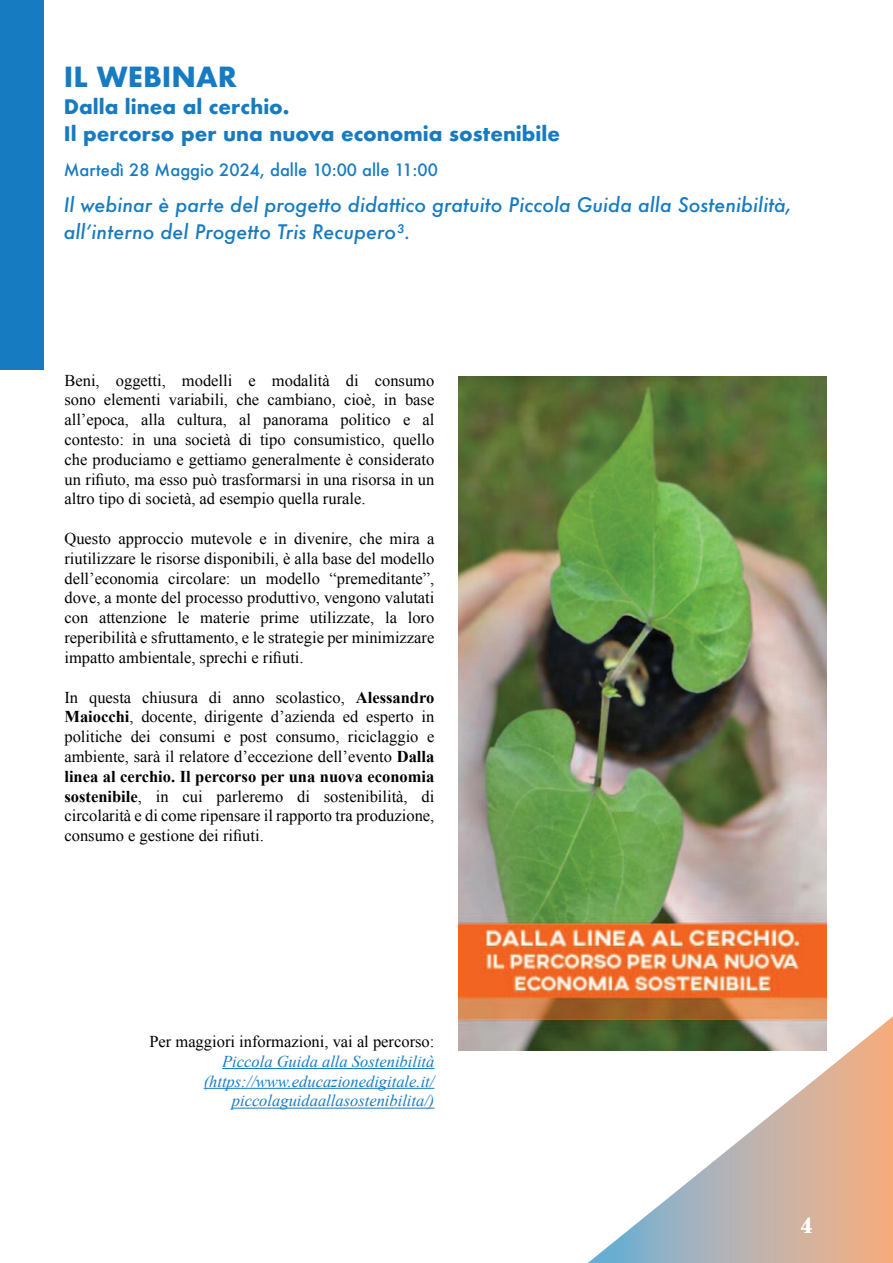
<style>
.page{position:relative;width:893px;height:1263px;background:#fff}
.page>*{position:absolute;margin:0;border:0;box-sizing:border-box;transform-origin:0 0}
.t1{font:700 27px "Futura";color:#177bc1}
.t2{font:800 22.5px "Valencia";color:#fff}
.t3{font:italic 500 19.5px/27px "Futura";color:#177bc1}
.t4{font:700 19.5px/27px "Futura";color:#177bc1}
.t5{font:16.5px/19.8px "Times New Roman";color:#000;text-align:justify}
.t6{font:italic 16.5px/19.8px "Times New Roman";color:#177bc1;text-align:right}
.t7{font:500 16.5px "Futura";color:#177bc1}
.s1{font-weight:700}
</style>
<div class="page">
<svg style="left:572px;top:1017px;width:320px;height:246px"></svg>
<div style="left:0;top:0;width:44px;height:370px;background:#177bc1"></div>
<hr style="left:222px;top:1068px;width:212px;height:1px;background:#177bc1">
<hr style="left:204px;top:1088px;width:230px;height:1px;background:#177bc1">
<hr style="left:232px;top:1108px;width:202px;height:1px;background:#177bc1">
<img style="left:458px;top:376px;width:369px;height:674px">
<hr style="left:892px;top:894px;width:1px;height:369px;background:#f37932">
<h1 class="t1" style="left:64px;top:57px;width:175px">IL WEBINAR</h1>
<p class="t4" style="left:64px;top:93px;width:498px">Dalla linea al cerchio.<br>Il percorso per una nuova economia sostenibile</p>
<p class="t7" style="left:64px;top:159px;width:376px">Martedì 28 Maggio 2024, dalle 10:00 alle 11:00</p>
<p class="t3" style="left:64px;top:191px;width:730px">Il webinar è parte del progetto didattico gratuito Piccola Guida alla Sostenibilità, all’interno del Progetto Tris Recupero³.</p>
<p class="t5" style="left:64px;top:370px;width:371px">Beni, oggetti, modelli e modalità di consumo sono elementi variabili, che cambiano, cioè, in base all’epoca, alla cultura, al panorama politico e al contesto: in una società di tipo consumistico, quello che produciamo e gettiamo generalmente è considerato un rifiuto, ma esso può trasformarsi in una risorsa in un altro tipo di società, ad esempio quella rurale.</p>
<p class="t5" style="left:64px;top:528px;width:371px">Questo approccio mutevole e in divenire, che mira a riutilizzare le risorse disponibili, è alla base del modello dell’economia circolare: un modello “premeditante”, dove, a monte del processo produttivo, vengono valutati con attenzione le materie prime utilizzate, la loro reperibilità e sfruttamento, e le strategie per minimizzare impatto ambientale, sprechi e rifiuti.</p>
<p class="t5" style="left:64px;top:687px;width:371px">In questa chiusura di anno scolastico, <span class="s1">Alessandro Maiocchi</span>, docente, dirigente d’azienda ed esperto in politiche dei consumi e post consumo, riciclaggio e ambiente, sarà il relatore d’eccezione dell’evento <span class="s1">Dalla linea al cerchio. Il percorso per una nuova economia sostenibile</span>, in cui parleremo di sostenibilità, di circolarità e di come ripensare il rapporto tra produzione, consumo e gestione dei rifiuti.</p>
<p class="t5" style="left:149px;top:1031px;width:287px">Per maggiori informazioni, vai al percorso:</p>
<p class="t6" style="left:204px;top:1051px;width:232px">Piccola Guida alla Sostenibilità (https://www.educazionedigitale.it/ piccolaguidaallasostenibilita/)</p>
<h2 class="t2" style="left:801px;top:1211px;width:13px">4</h2>
</div>
